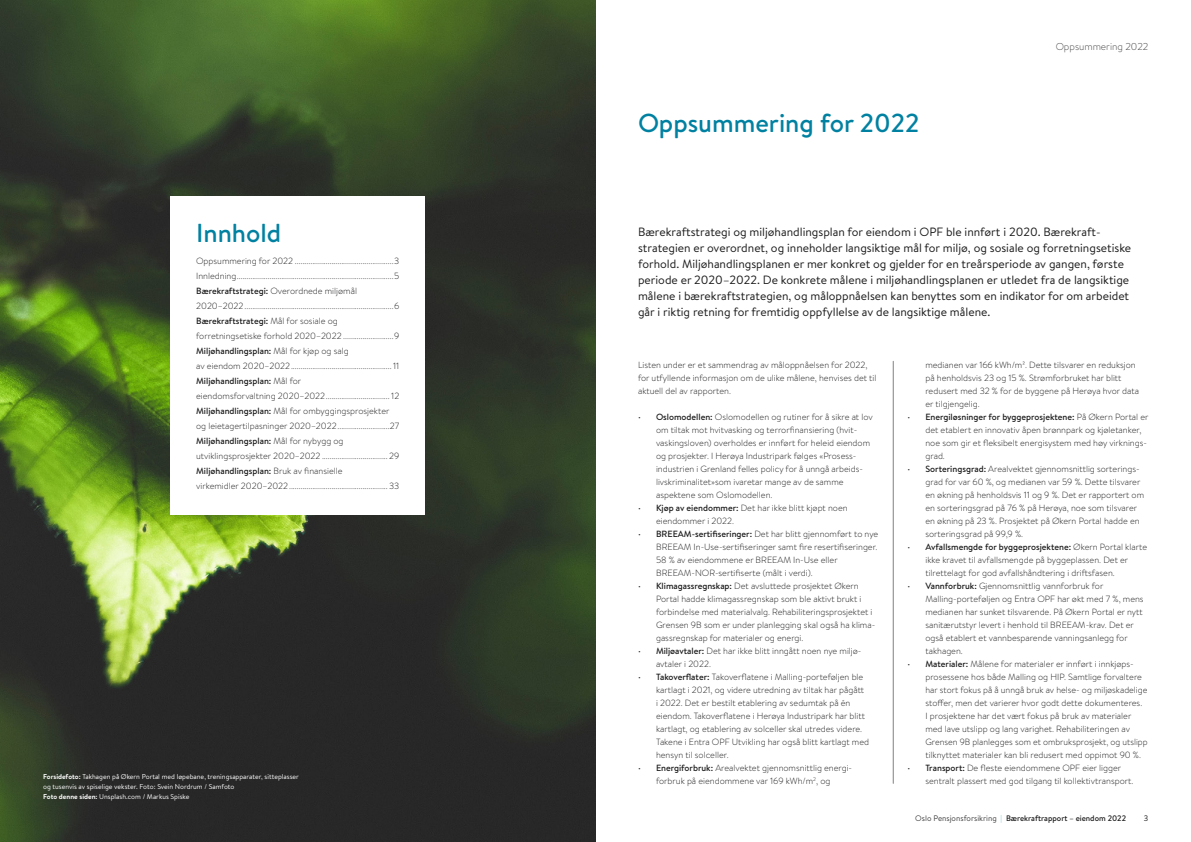
<style>
.page{position:relative;width:1191px;height:842px;background:#fff}
.page>*{position:absolute;margin:0;border:0;box-sizing:border-box;transform-origin:0 0}
.t1{font:500 26px "Brandon Text";color:#0081a1}
.t2{font:12px/16px "Brandon Text";color:#1a1a1a}
.t3{font:300 10px "Brandon Text";color:#404040}
.t4{font:300 9px/13px "Brandon Text";color:#1a1a1a}
.t5{font:500 8px "Brandon Text";color:#1a1a1a}
.t6{font:8px "Brandon Text";color:#1a1a1a}
.t7{font:7px/10px "Brandon Text";color:#fff}
.s1{font-weight:500}
.s2{font-weight:700}
.s3{font-weight:400;color:#404040}
.s4{font-weight:400;color:#6bbcb9}
</style>
<div class="page">
<img style="left:0;top:0;width:595px;height:842px">
<div style="left:170px;top:196px;width:255px;height:319px;background:#fff"></div>
<hr style="left:893px;top:361px;width:1px;height:422px;background:#808080">
<h1 class="t1" style="left:196px;top:215px;width:87px">Innhold</h1>
<p class="t4" style="left:196px;top:253px;width:205px;line-height:15px">Oppsummering for 2022 ...................................................3<br>Innledning.................................................................................5<br><span class="s1">Bærekraftstrategi:</span> Overordnede miljømål 2020–2022.............................................................................6<br><span class="s1">Bærekraftstrategi:</span> Mål for sosiale og forretningsetiske forhold 2020–2022 ..........................9<br><span class="s1">Miljøhandlingsplan:</span> Mål for kjøp og salg<br>av eiendom 2020–2022.................................................... 11<br><span class="s1">Miljøhandlingsplan:</span> Mål for<br>eiendomsforvaltning 2020–2022................................. 12<br><span class="s1">Miljøhandlingsplan:</span> Mål for ombyggingsprosjekter og leietagertilpasninger 2020–2022...........................27<br><span class="s1">Miljøhandlingsplan:</span> Mål for nybygg og utviklingsprosjekter 2020–2022 .................................. 29<br><span class="s1">Miljøhandlingsplan:</span> Bruk av finansielle<br>virkemidler 2020–2022...................................................33</p>
<p class="t7" style="left:43px;top:771px;width:257px"><span class="s2">Forsidefoto:</span> Takhagen på Økern Portal med løpebane, treningsapparater, sitteplasser og tusenvis av spiselige vekster. Foto: Svein Nordrum / Samfoto<br><span class="s2">Foto denne siden:</span> Unsplash.com / Markus Spiske</p>
<h1 class="t1" style="left:638px;top:105px;width:283px">Oppsummering for 2022</h1>
<p class="t3" style="left:1055px;top:39px;width:94px">Oppsummering 2022</p>
<p class="t2" style="left:638px;top:223px;width:494px">Bærekraftstrategi og miljøhandlingsplan for eiendom i OPF ble innført i 2020. Bærekraft&shy;strategien er overordnet, og inneholder langsiktige mål for miljø, og sosiale og forretningsetiske forhold. Miljøhandlingsplanen er mer konkret og gjelder for en treårsperiode av gangen, første periode er 2020–2022. De konkrete målene i miljøhandlingsplanen er utledet fra de langsiktige målene i bærekraftstrategien, og måloppnåelsen kan benyttes som en indikator for om arbeidet går i riktig retning for fremtidig oppfyllelse av de langsiktige målene.</p>
<p class="t4" style="left:638px;top:358px;width:240px">Listen under er et sammendrag av måloppnåelsen for 2022, for utfyllende informasjon om de ulike målene, henvises det til aktuell del av rapporten.</p>
<p class="t4" style="left:656px;top:410px;width:218px;text-indent:-18px">• <span class="s1">Oslomodellen:</span> Oslomodellen og rutiner for å sikre at lov om tiltak mot hvitvasking og terrorfinansiering (hvit&shy;vaskingsloven) overholdes er innført for heleid eiendom og prosjekter. I Herøya Industripark følges «Prosess&shy;industrien i Grenland felles policy for å unngå arbeids&shy;livskriminalitet»som ivaretar mange av de samme aspektene som Oslomodellen.</p>
<p class="t4" style="left:656px;top:501px;width:193px;text-indent:-18px">• <span class="s1">Kjøp av eiendommer:</span> Det har ikke blitt kjøpt noen eiendommer i 2022.</p>
<p class="t4" style="left:656px;top:527px;width:224px;text-indent:-18px">• <span class="s1">BREEAM-sertifiseringer:</span> Det har blitt gjennomført to nye BREEAM In-Use-sertifiseringer samt fire resertifiseringer.<br>58 % av eiendommene er BREEAM In-Use eller BREEAM-NOR-sertifiserte (målt i verdi).</p>
<p class="t4" style="left:656px;top:579px;width:221px;text-indent:-18px">• <span class="s1">Klimagassregnskap:</span> Det avsluttede prosjektet Økern Portal hadde klimagassregnskap som ble aktivt brukt i forbindelse med materialvalg. Rehabiliteringsprosjektet i Grensen 9B som er under planlegging skal også ha klima&shy;gassregnskap for materialer og energi.</p>
<p class="t4" style="left:656px;top:644px;width:207px;text-indent:-18px">• <span class="s1">Miljøavtaler:</span> Det har ikke blitt inngått noen nye miljø&shy;avtaler i 2022.</p>
<p class="t4" style="left:656px;top:670px;width:214px;text-indent:-18px">• <span class="s1">Takoverflater:</span> Takoverflatene i Malling-porteføljen ble kartlagt i 2021, og videre utredning av tiltak har pågått<br>i 2022. Det er bestilt etablering av sedumtak på én eiendom. Takoverflatene i Herøya Industripark har blitt kartlagt, og etablering av solceller skal utredes videre.<br>Takene i Entra OPF Utvikling har også blitt kartlagt med hensyn til solceller.</p>
<p class="t4" style="left:638px;top:760px;width:216px;text-align:center">• <span class="s1">Energiforbruk:</span> Arealvektet gjennomsnittlig energi&shy;forbruk på eiendommene var 169 kWh/m<sup>2</sup>, og</p>
<p class="t4" style="left:925px;top:358px;width:215px">medianen var 166 kWh/m2. Dette tilsvarer en reduksjon på henholdsvis 23 og 15 %. Strømforbruket har blitt redusert med 32 % for de byggene på Herøya hvor data er tilgjengelig.</p>
<p class="t4" style="left:925px;top:410px;width:225px;text-indent:-18px">• <span class="s1">Energiløsninger for byggeprosjektene:</span> På Økern Portal er det etablert en innovativ åpen brønnpark og kjøletanker, noe som gir et fleksibelt energisystem med høy virknings&shy;grad.</p>
<p class="t4" style="left:925px;top:462px;width:220px;text-indent:-18px">• <span class="s1">Sorteringsgrad:</span> Arealvektet gjennomsnittlig sorterings&shy;grad for var 60 %, og medianen var 59 %. Dette tilsvarer en økning på henholdsvis 11 og 9 %. Det er rapportert om en sorteringsgrad på 76 % på Herøya, noe som tilsvarer en økning på 23 %. Prosjektet på Økern Portal hadde en sorteringsgrad på 99,9 %.</p>
<p class="t4" style="left:925px;top:540px;width:223px;text-indent:-18px">• <span class="s1">Avfallsmengde for byggeprosjektene:</span> Økern Portal klarte ikke kravet til avfallsmengde på byggeplassen. Det er tilrettelagt for god avfallshåndtering i driftsfasen.</p>
<p class="t4" style="left:925px;top:579px;width:220px;text-indent:-18px">• <span class="s1">Vannforbruk:</span> Gjennomsnittlig vannforbruk for Malling-porteføljen og Entra OPF har økt med 7 %, mens medianen har sunket tilsvarende. På Økern Portal er nytt sanitærutstyr levert i henhold til BREEAM-krav. Det er også etablert et vannbesparende vanningsanlegg for takhagen.</p>
<p class="t4" style="left:925px;top:657px;width:224px;text-indent:-18px">• <span class="s1">Materialer:</span> Målene for materialer er innført i innkjøps&shy;prosessene hos både Malling og HIP. Samtlige forvaltere har stort fokus på å unngå bruk av helse- og miljøskadelige stoffer, men det varierer hvor godt dette dokumenteres.<br>I prosjektene har det vært fokus på bruk av materialer med lave utslipp og lang varighet. Rehabiliteringen av Grensen 9B planlegges som et ombruksprosjekt, og utslipp tilknyttet materialer kan bli redusert med oppimot 90 %.</p>
<p class="t4" style="left:925px;top:761px;width:209px;text-indent:-18px">• <span class="s1">Transport:</span> De fleste eiendommene OPF eier ligger sentralt plassert med god tilgang til kollektivtransport.</p>
<p class="t5" style="left:915px;top:813px;width:212px"><span class="s3">Oslo Pensjonsforsikring</span> <span class="s4">|</span> Bærekraftrapport – eiendom 2022</p>
<p class="t6" style="left:1144px;top:813px;width:6px">3</p>
</div>
